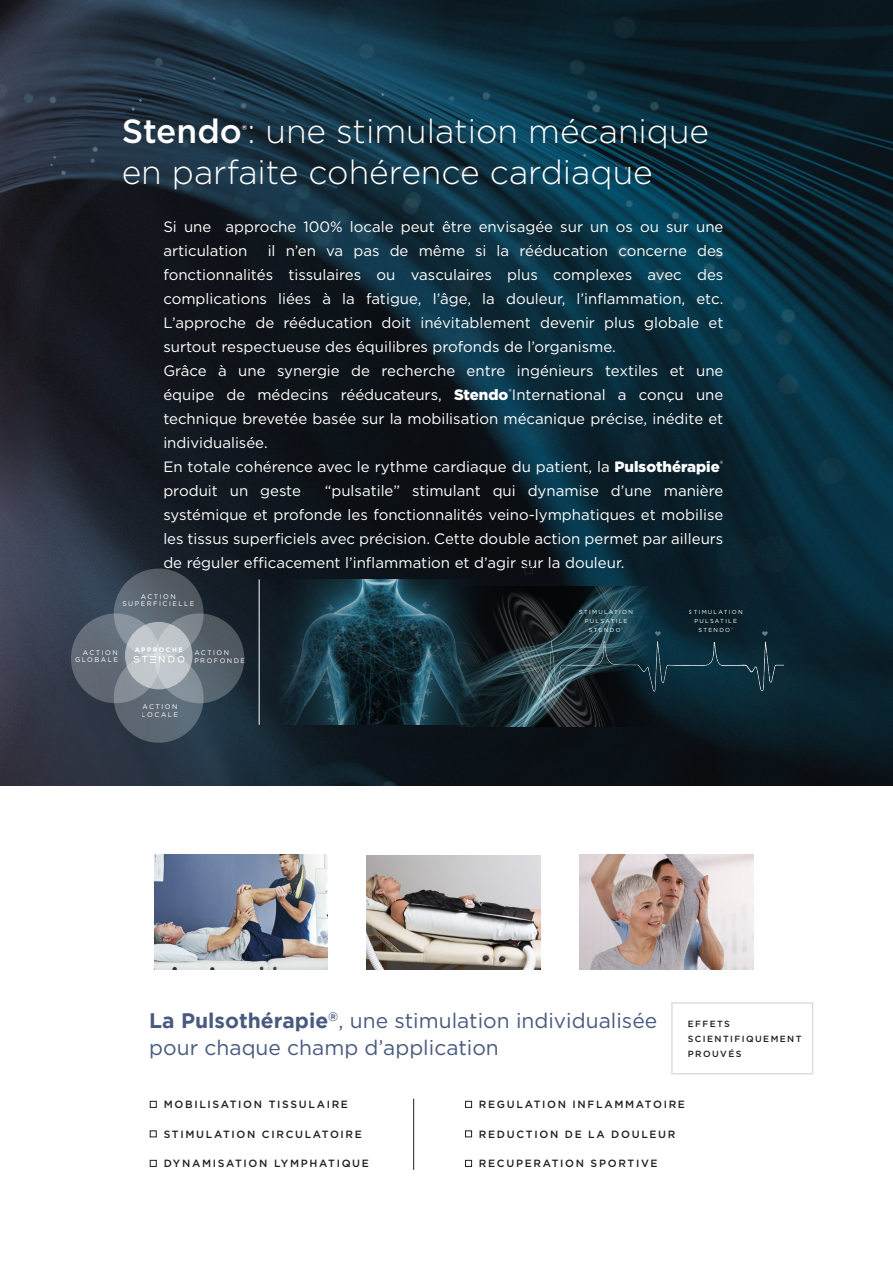
<style>
.page{position:relative;width:893px;height:1263px;background:#fff}
.page>*{position:absolute;margin:0;border:0;box-sizing:border-box;transform-origin:0 0}
.t1{font:300 33.6px "Gotham";color:#fff}
.t2{font:21px/27px "Gotham";color:#485a80}
.t3{font:15px/24px "Gotham";color:#fff;text-align:justify}
.t4{font:500 14.25px "Gotham";color:#fff}
.t5{font:500 10.5px "Gotham";letter-spacing:.16em;color:#231f20}
.t6{font:500 8.85px/15.3px "Gotham";letter-spacing:.16em;color:#231f20}
.t7{font:6.75px/7.8px "Gotham";letter-spacing:.22em;color:#fff}
.t8{font:700 6.45px "Gotham";letter-spacing:.22em;color:#fff}
.t9{font:5.85px/9.3px "Gotham";letter-spacing:.22em;color:#fff;text-align:center}
.s1{font-weight:500}
.s2{font-weight:900}
.s3{font-weight:700}
</style>
<div class="page">
<div style="left:671px;top:1002px;width:142px;height:72px;border:2px solid #dadee6"></div>
<img style="left:0;top:0;width:893px;height:785px">
<img style="left:154px;top:854px;width:174px;height:115px">
<img style="left:367px;top:855px;width:173px;height:114px">
<img style="left:580px;top:854px;width:173px;height:115px">
<img style="left:452px;top:586px;width:35px;height:140px">
<img style="left:487px;top:542px;width:337px;height:217px">
<hr style="left:413px;top:1099px;width:1px;height:71px;background:#231f20">
<img style="left:276px;top:579px;width:205px;height:146px">
<svg style="left:67px;top:564px;width:182px;height:183px;background:#525d69"></svg>
<hr style="left:259px;top:579px;width:1px;height:146px;background:#fff">
<div style="left:525px;top:566px;width:8px;height:8px;border:1px solid #231f20"></div>
<p class="t1" style="left:122px;top:110px;width:589px"><span class="s1">Stendo</span> : une stimulation mécanique</p>
<p class="t4" style="left:242px;top:120px;width:7px">®</p>
<p class="t1" style="left:122px;top:151px;width:533px">en parfaite cohérence cardiaque</p>
<p class="t3" style="left:163px;top:214px;width:562px">Si une approche 100% locale peut être envisagée sur un os ou sur une articulation</p>
<p class="t3" style="left:163px;top:238px;width:562px;text-indent:104px">il n’en va pas de même si la rééducation concerne des fonctionnalités tissulaires ou vasculaires plus complexes avec des complications liées à la fatigue, l’âge, la douleur, l’inflammation, etc.<br>L’approche de rééducation doit inévitablement devenir plus globale et surtout respectueuse des équilibres profonds de l’organisme.</p>
<p class="t3" style="left:163px;top:358px;width:562px">Grâce à une synergie de recherche entre ingénieurs textiles et une équipe de médecins rééducateurs, <span class="s2">Stendo</span><sup>®</sup>International a conçu une technique brevetée basée sur la mobilisation mécanique précise, inédite et individualisée.</p>
<p class="t3" style="left:163px;top:454px;width:562px">En totale cohérence avec le rythme cardiaque du patient, la <span class="s2">Pulsothérapie</span><sup>® </sup>produit un geste</p>
<p class="t3" style="left:163px;top:478px;width:562px;text-indent:161px">“pulsatile” stimulant qui dynamise d’une manière systémique et profonde les fonctionnalités veino-lymphatiques et mobilise les tissus superficiels avec précision. Cette double action permet par ailleurs de réguler efficacement l’inflammation et d’agir sur la douleur.</p>
<p class="t9" style="left:689px;top:607px;width:55px">STIMULATION<br>PULSATILE<br>STENDO <sup>®</sup></p>
<p class="t7" style="left:122px;top:592px;width:73px;text-align:center">ACTION<br>SUPERFICIELLE</p>
<p class="t9" style="left:579px;top:607px;width:55px">STIMULATION<br>PULSATILE<br>STENDO <sup>®</sup></p>
<p class="t7" style="left:75px;top:648px;width:44px;text-align:right">ACTION<br>GLOBALE</p>
<p class="t8" style="left:135px;top:646px;width:50px">APPROCHE</p>
<p class="t7" style="left:194px;top:649px;width:52px">ACTION<br>PROFONDE</p>
<p class="t7" style="left:142px;top:702px;width:38px">ACTION<br>LOCALE</p>
<p class="t2" style="left:149px;top:1007px;width:509px"><span class="s3">La Pulsothérapie</span><sup>®</sup>, une stimulation individualisée pour chaque champ d’application</p>
<p class="t6" style="left:688px;top:1016px;width:115px">EFFETS<br>SCIENTIFIQUEMENT<br>PROUVÉS</p>
<p class="t5" style="left:149px;top:1097px;width:200px">■ MOBILISATION TISSULAIRE</p>
<p class="t5" style="left:149px;top:1127px;width:214px">■ STIMULATION CIRCULATOIRE</p>
<p class="t5" style="left:149px;top:1156px;width:221px">■ DYNAMISATION LYMPHATIQUE</p>
<p class="t5" style="left:465px;top:1097px;width:222px">■ REGULATION INFLAMMATOIRE</p>
<p class="t5" style="left:465px;top:1127px;width:212px">■ REDUCTION DE LA DOULEUR</p>
<p class="t5" style="left:465px;top:1156px;width:195px">■ RECUPERATION SPORTIVE</p>
</div>
